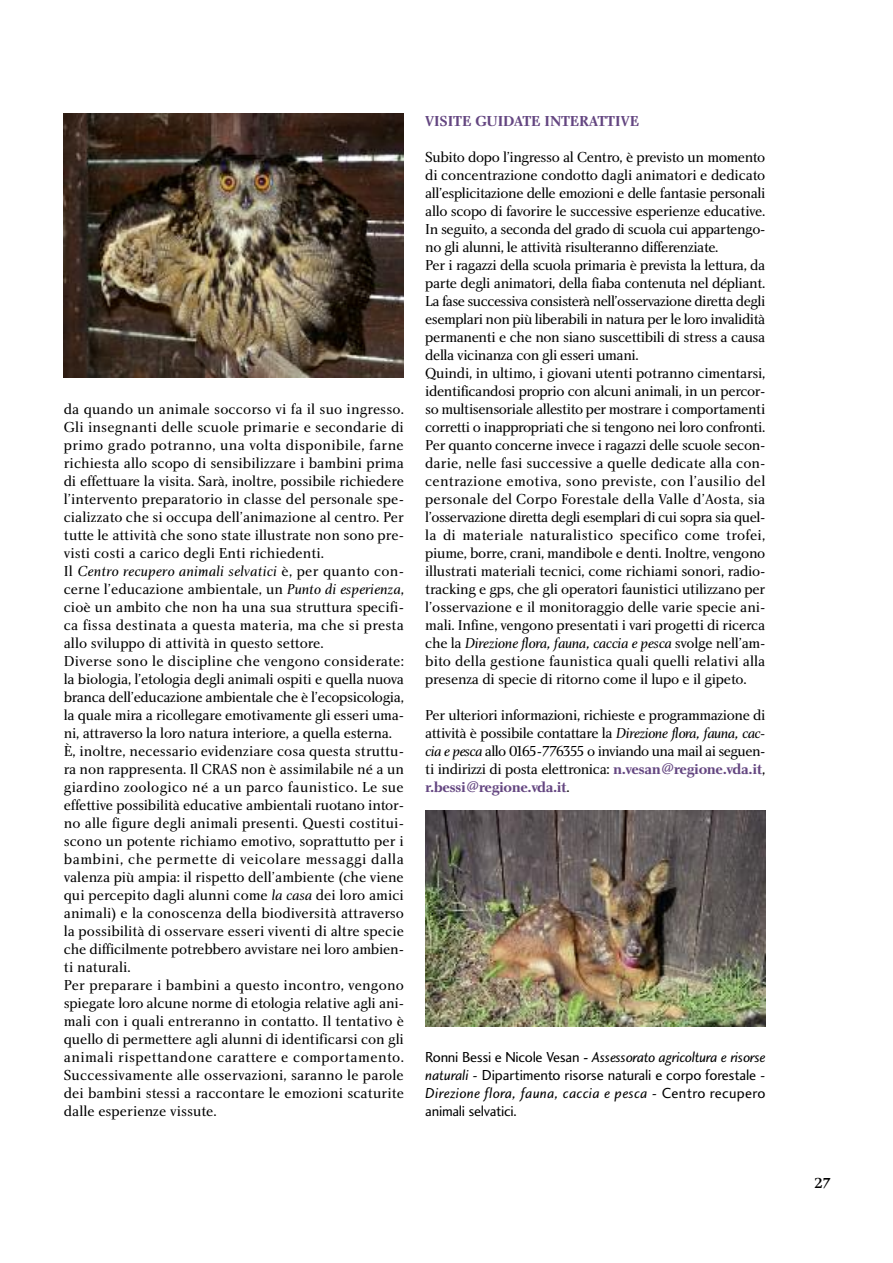
<style>
.page{position:relative;width:893px;height:1263px;background:#fff}
.page>*{position:absolute;margin:0;border:0;box-sizing:border-box;transform-origin:0 0}
.t1{font:15px/18px "Charlotte Book Plain";letter-spacing:-.015em;color:#000;text-align:justify}
.t2{font:15px/18px "Charlotte Book Plain";letter-spacing:.005em;color:#000}
.t3{font:15px "Charlotte Sans Book Plain";letter-spacing:-.005em;color:#000}
.t4{font:15px "Charlotte Sans Book Italic Plain";letter-spacing:-.02em;color:#000}
.t5{font:15px "Charlotte Book Italic Plain";letter-spacing:-.015em;color:#000}
.t6{font:15px "Charlotte Sans Book Italic Plain";letter-spacing:.02em;color:#000}
.t7{font:15px "Charlotte Book Italic Plain";letter-spacing:.015em;color:#000}
.t8{font:15px "Charlotte Bold Plain";letter-spacing:-.015em;color:#644681}
.t9{font:15px "Charlotte Medium Plain";color:#000}
.s1{font-family:"Charlotte Book Plain"}
.s2{font-family:"Charlotte Book Italic Plain"}
.s3{font-family:"Charlotte Bold Plain";color:#644681}
.s4{font-family:"Charlotte Book Plain";color:#000}
.s5{font-family:"Charlotte Sans Book Plain"}
.s6{font-family:"Charlotte Sans Medium Plain"}
.s7{font-family:"Charlotte Sans Book Italic Plain"}
</style>
<div class="page">
<img style="left:64px;top:113px;width:340px;height:265px">
<img style="left:425px;top:810px;width:340px;height:216px">
<p class="t1" style="left:64px;top:401px;width:342px">da quando un animale soccorso vi fa il suo ingresso.<br>Gli insegnanti delle scuole primarie e secondarie di primo grado potranno, una volta disponibile, farne richiesta allo scopo di sensibilizzare i bambini prima di effettuare la visita. Sarà, inoltre, possibile richiedere l’intervento preparatorio in classe del personale spe&shy;cializzato che si occupa dell’animazione al centro. Per tutte le attività che sono state illustrate non sono pre&shy;visti costi a carico degli Enti richiedenti.</p>
<p class="t7" style="left:64px;top:565px;width:342px"><span class="s1">Il</span> Centro recupero animali selvatici <span class="s1">è, per quanto con-</span></p>
<p class="t1" style="left:64px;top:581px;width:342px;text-align:left">cerne l’educazione ambientale, un <span class="s2">Punto di esperienza</span>, cioè un ambito che non ha una sua struttura specifi&shy;ca fissa destinata a questa materia, ma che si presta allo sviluppo di attività in questo settore.<br>Diverse sono le discipline che vengono considerate: la biologia, l’etologia degli animali ospiti e quella nuova branca dell’educazione ambientale che è l’ecopsicologia, la quale mira a ricollegare emotivamente gli esseri uma&shy;ni, attraverso la loro natura interiore, a quella esterna.<br>È, inoltre, necessario evidenziare cosa questa struttu&shy;ra non rappresenta. Il CRAS non è assimilabile né a un giardino zoologico né a un parco faunistico. Le sue effettive possibilità educative ambientali ruotano intor&shy;no alle figure degli animali presenti. Questi costitui&shy;scono un potente richiamo emotivo, soprattutto per i bambini, che permette di veicolare messaggi dalla valenza più ampia: il rispetto dell’ambiente (che viene qui percepito dagli alunni come <span class="s2">la casa</span> dei loro amici animali) e la conoscenza della biodiversità attraverso la possibilità di osservare esseri viventi di altre specie che difficilmente potrebbero avvistare nei loro ambien&shy;ti naturali.<br>Per preparare i bambini a questo incontro, vengono spiegate loro alcune norme di etologia relative agli ani&shy;mali con i quali entreranno in contatto. Il tentativo è quello di permettere agli alunni di identificarsi con gli animali rispettandone carattere e comportamento.<br>Successivamente alle osservazioni, saranno le parole dei bambini stessi a raccontare le emozioni scaturite dalle esperienze vissute.</p>
<p class="t8" style="left:425px;top:115px;width:215px">VISITE GUIDATE INTERATTIVE</p>
<p class="t1" style="left:425px;top:149px;width:342px;text-align:left">Subito dopo l’ingresso al Centro, è previsto un momento di concentrazione condotto dagli animatori e dedicato all’esplicitazione delle emozioni e delle fantasie personali allo scopo di favorire le successive esperienze educative.<br>In seguito, a seconda del grado di scuola cui appartengo&shy;no gli alunni, le attività risulteranno differenziate.<br>Per i ragazzi della scuola primaria è prevista la lettura, da parte degli animatori, della fiaba contenuta nel dépliant.<br>La fase successiva consisterà nell’osservazione diretta degli esemplari non più liberabili in natura per le loro invalidità permanenti e che non siano suscettibili di stress a causa della vicinanza con gli esseri umani.<br>Quindi, in ultimo, i giovani utenti potranno cimentarsi, identificandosi proprio con alcuni animali, in un percor&shy;so multisensoriale allestito per mostrare i comportamenti corretti o inappropriati che si tengono nei loro confronti.<br>Per quanto concerne invece i ragazzi delle scuole secon&shy;darie, nelle fasi successive a quelle dedicate alla con&shy;centrazione emotiva, sono previste, con l’ausilio del personale del Corpo Forestale della Valle d’Aosta, sia l’osservazione diretta degli esemplari di cui sopra sia quel&shy;la di materiale naturalistico specifico come trofei, piume, borre, crani, mandibole e denti. Inoltre, vengono illustrati materiali tecnici, come richiami sonori, radio&shy;tracking e gps, che gli operatori faunistici utilizzano per l’osservazione e il monitoraggio delle varie specie ani&shy;mali. Infine, vengono presentati i vari progetti di ricerca</p>
<p class="t5" style="left:425px;top:637px;width:342px"><span class="s1">che la</span> Direzione flora, fauna, caccia e pesca <span class="s1">svolge nell’am-</span></p>
<p class="t2" style="left:425px;top:653px;width:342px">bito della gestione faunistica quali quelli relativi alla presenza di specie di ritorno come il lupo e il gipeto.</p>
<p class="t1" style="left:425px;top:707px;width:342px">Per ulteriori informazioni, richieste e programmazione di attività è possibile contattare la <span class="s2">Direzione flora, fauna, cac&shy;cia e pesca</span> allo 0165-776355 o inviando una mail ai seguen&shy;ti indirizzi di posta elettronica: <span class="s3">n.vesan@regione.vda.it</span>,</p>
<p class="t8" style="left:425px;top:781px;width:146px">r.bessi@regione.vda.it<span class="s4">.</span></p>
<p class="t4" style="left:425px;top:1051px;width:342px"><span class="s5">Ronni Bessi e Nicole Vesan</span> <span class="s6">-</span> Assessorato agricoltura e risorse</p>
<p class="t3" style="left:425px;top:1069px;width:342px"><span class="s7">naturali</span> - Dipartimento risorse naturali e corpo forestale -</p>
<p class="t6" style="left:425px;top:1087px;width:342px">Direzione flora, fauna, caccia e pesca <span class="s5">- Centro recupero</span></p>
<p class="t3" style="left:425px;top:1105px;width:93px">animali selvatici.</p>
<p class="t9" style="left:814px;top:1177px;width:19px">27</p>
</div>
